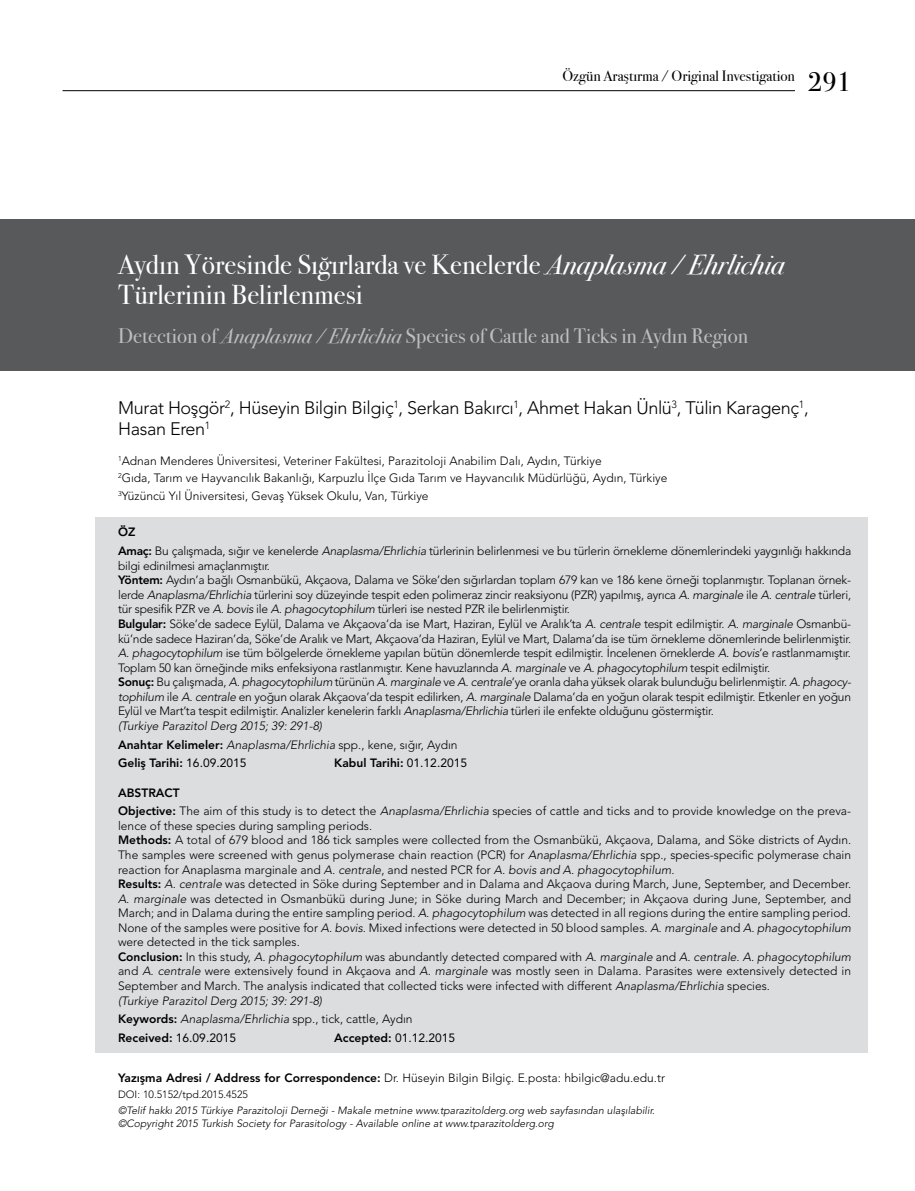
<style>
.page{position:relative;width:915px;height:1191px;background:#fff}
.page>*{position:absolute;margin:0;border:0;box-sizing:border-box;transform-origin:0 0}
.t1{font:27.75px/30px "Bodoni Svty Two ITCTT Book";color:#fff}
.t2{font:27px "Bodoni Svty Two ITCTT Book";color:#000}
.t3{font:21px "Bodoni Svty Two ITCTT Book";color:#bcbec0}
.t4{font:300 18px/21px "Avenir LT Std";letter-spacing:-.02em;color:#000}
.t5{font:15px "Bodoni Svty Two ITCTT Book";color:#000}
.t6{font:300 12px/14.5px "Avenir LT Std";color:#000}
.t7{font:300 12px/14.5px "Avenir LT Std";letter-spacing:-.02em;color:#000}
.t8{font:800 12px/18.8px "Avenir LT Std";color:#000}
.t9{font:12px "Avenir LT Std";color:#000}
.t10{font:italic 300 10.5px/13.5px "Avenir LT Std";color:#000}
.t11{font:300 10.5px "Avenir LT Std";color:#000}
.s1{font-family:"Bodoni Svty Two ITCTT Book Ita"}
.s2{font-weight:800}
.s3{font-style:italic}
.s4{font-weight:300;font-style:italic}
.s5{font-weight:300}
.s6{font-weight:400}
</style>
<div class="page">
<div style="left:0;top:219px;width:914px;height:152px;background:#58595b"></div>
<div style="left:96px;top:517px;width:771px;height:535px;background:#dcddde"></div>
<hr style="left:62px;top:90px;width:732px;height:1px;background:#000">
<p class="t5" style="left:562px;top:64px;width:234px">Özgün Araştırma / Original Investigation</p>
<h2 class="t2" style="left:807px;top:59px;width:45px">291</h2>
<h1 class="t1" style="left:118px;top:247px;width:668px">Aydın Yöresinde Sığırlarda ve Kenelerde <span class="s1">Anaplasma / Ehrlichia<br></span>Türlerinin Belirlenmesi</h1>
<h3 class="t3" style="left:118px;top:318px;width:631px">Detection of <span class="s1">Anaplasma / Ehrlichia</span> Species of Cattle and Ticks in Aydın Region</h3>
<h3 class="t4" style="left:118px;top:397px;width:691px">Murat Hoşgör<sup>2</sup>, Hüseyin Bilgin Bilgiç<sup>1</sup>, Serkan Bakırcı<sup>1</sup>, Ahmet Hakan Ünlü<sup>3</sup>, Tülin Karagenç<sup>1</sup>,<br>Hasan Eren<sup>1</sup></h3>
<p class="t6" style="left:118px;top:452px;width:550px;line-height:17.1px"><sup>1</sup>Adnan Menderes Üniversitesi, Veteriner Fakültesi, Parazitoloji Anabilim Dalı, Aydın, Türkiye<br><sup>2</sup>Gıda, Tarım ve Hayvancılık Bakanlığı, Karpuzlu İlçe Gıda Tarım ve Hayvancılık Müdürlüğü, Aydın, Türkiye<br><sup>3</sup>Yüzüncü Yıl Üniversitesi, Gevaş Yüksek Okulu, Van, Türkiye</p>
<p class="t7" style="left:118px;top:523px;width:734px;line-height:18.8px"><span class="s2">ÖZ<br>Amaç:</span> Bu çalışmada, sığır ve kenelerde <span class="s3">Anaplasma/Ehrlichia</span> türlerinin belirlenmesi ve bu türlerin örnekleme dönemlerindeki yaygınlığı hakkında</p>
<p class="t7" style="left:118px;top:558px;width:734px">bilgi edinilmesi amaçlanmıştır.<br><span class="s2">Yöntem:</span> Aydın’a bağlı Osmanbükü, Akçaova, Dalama ve Söke’den sığırlardan toplam 679 kan ve 186 kene örneği toplanmıştır. Toplanan örnek&shy;lerde <span class="s3">Anaplasma/Ehrlichia</span> türlerini soy düzeyinde tespit eden polimeraz zincir reaksiyonu (PZR) yapılmış, ayrıca <span class="s3">A. marginale</span> ile <span class="s3">A. centrale</span> türleri, tür spesifik PZR ve <span class="s3">A. bovis</span> ile <span class="s3">A. phagocytophilum</span> türleri ise nested PZR ile belirlenmiştir.<br><span class="s2">Bulgular:</span> Söke’de sadece Eylül, Dalama ve Akçaova’da ise Mart, Haziran, Eylül ve Aralık’ta <span class="s3">A. centrale</span> tespit edilmiştir. <span class="s3">A. marginale</span> Osmanbü&shy;kü’nde sadece Haziran’da, Söke’de Aralık ve Mart, Akçaova’da Haziran, Eylül ve Mart, Dalama’da ise tüm örnekleme dönemlerinde belirlenmiştir.<br><span class="s3">A. phagocytophilum</span> ise tüm bölgelerde örnekleme yapılan bütün dönemlerde tespit edilmiştir. İncelenen örneklerde <span class="s3">A. bovis</span>’e rastlanmamıştır.<br>Toplam 50 kan örneğinde miks enfeksiyona rastlanmıştır. Kene havuzlarında <span class="s3">A. marginale</span> ve <span class="s3">A. phagocytophilum</span> tespit edilmiştir.<br><span class="s2">Sonuç:</span> Bu çalışmada, <span class="s3">A. phagocytophilum</span> türünün <span class="s3">A. marginale</span> ve <span class="s3">A. centrale</span>’ye oranla daha yüksek olarak bulunduğu belirlenmiştir. <span class="s3">A. phagocy&shy;tophilum</span> ile <span class="s3">A. centrale</span> en yoğun olarak Akçaova’da tespit edilirken, <span class="s3">A. marginale</span> Dalama’da en yoğun olarak tespit edilmiştir. Etkenler en yoğun Eylül ve Mart’ta tespit edilmiştir. Analizler kenelerin farklı <span class="s3">Anaplasma/Ehrlichia</span> türleri ile enfekte olduğunu göstermiştir.<br><span class="s3">(Turkiye Parazitol Derg 2015; 39: 291-8)</span></p>
<p class="t8" style="left:118px;top:735px;width:341px">Anahtar Kelimeler: <span class="s4">Anaplasma/Ehrlichia</span> <span class="s5">spp., kene, sığır, Aydın<br></span>Geliş Tarihi: <span class="s6">16.09.2015</span></p>
<p class="t8" style="left:334px;top:754px;width:134px">Kabul Tarihi: <span class="s6">01.12.2015</span></p>
<p class="t6" style="left:118px;top:783px;width:734px;line-height:18.8px"><span class="s2">ABSTRACT<br>Objective:</span> The aim of this study is to detect the <span class="s3">Anaplasma/Ehrlichia</span> species of cattle and ticks and to provide knowledge on the preva-</p>
<p class="t6" style="left:118px;top:818px;width:734px">lence of these species during sampling periods.<br><span class="s2">Methods:</span> A total of 679 blood and 186 tick samples were collected from the Osmanbükü, Akçaova, Dalama, and Söke districts of Aydın.<br>The samples were screened with genus polymerase chain reaction (PCR) for <span class="s3">Anaplasma/Ehrlichia</span> spp., species-specific polymerase chain reaction for Anaplasma marginale and <span class="s3">A. centrale</span>, and nested PCR for <span class="s3">A. bovis and A. phagocytophilum</span>.<br><span class="s2">Results:</span> <span class="s3">A. centrale</span> was detected in Söke during September and in Dalama and Akçaova during March, June, September, and December.<br><span class="s3">A. marginale</span> was detected in Osmanbükü during June; in Söke during March and December; in Akçaova during June, September, and March; and in Dalama during the entire sampling period. <span class="s3">A. phagocytophilum</span> was detected in all regions during the entire sampling period.<br>None of the samples were positive for <span class="s3">A. bovis</span>. Mixed infections were detected in 50 blood samples. <span class="s3">A. marginale</span> and <span class="s3">A. phagocytophilum </span>were detected in the tick samples.<br><span class="s2">Conclusion:</span> In this study, <span class="s3">A. phagocytophilum</span> was abundantly detected compared with <span class="s3">A. marginale</span> and <span class="s3">A. centrale</span>. <span class="s3">A. phagocytophilum </span>and <span class="s3">A. centrale</span> were extensively found in Akçaova and <span class="s3">A. marginale</span> was mostly seen in Dalama. Parasites were extensively detected in September and March. The analysis indicated that collected ticks were infected with different <span class="s3">Anaplasma/Ehrlichia</span> species.<br><span class="s3">(Turkiye Parazitol Derg 2015; 39: 291-8)</span></p>
<p class="t6" style="left:118px;top:1009px;width:296px;line-height:18.8px"><span class="s2">Keywords:</span> <span class="s3">Anaplasma/Ehrlichia</span> spp., tick, cattle, Aydın<br><span class="s2">Received:</span> <span class="s6">16.09.2015</span></p>
<p class="t9" style="left:334px;top:1030px;width:122px"><span class="s2">Accepted:</span> 01.12.2015</p>
<p class="t6" style="left:118px;top:1070px;width:548px"><span class="s2">Yazışma Adresi / Address for Correspondence:</span> Dr. Hüseyin Bilgin Bilgiç. E.posta: hbilgic@adu.edu.tr</p>
<p class="t11" style="left:118px;top:1088px;width:131px">DOI: 10.5152/tpd.2015.4525</p>
<p class="t10" style="left:118px;top:1103px;width:538px">©Telif hakkı 2015 Türkiye Parazitoloji Derneği - Makale metnine www.tparazitolderg.org web sayfasından ulaşılabilir. ©Copyright 2015 Turkish Society for Parasitology - Available online at www.tparazitolderg.org</p>
</div>
